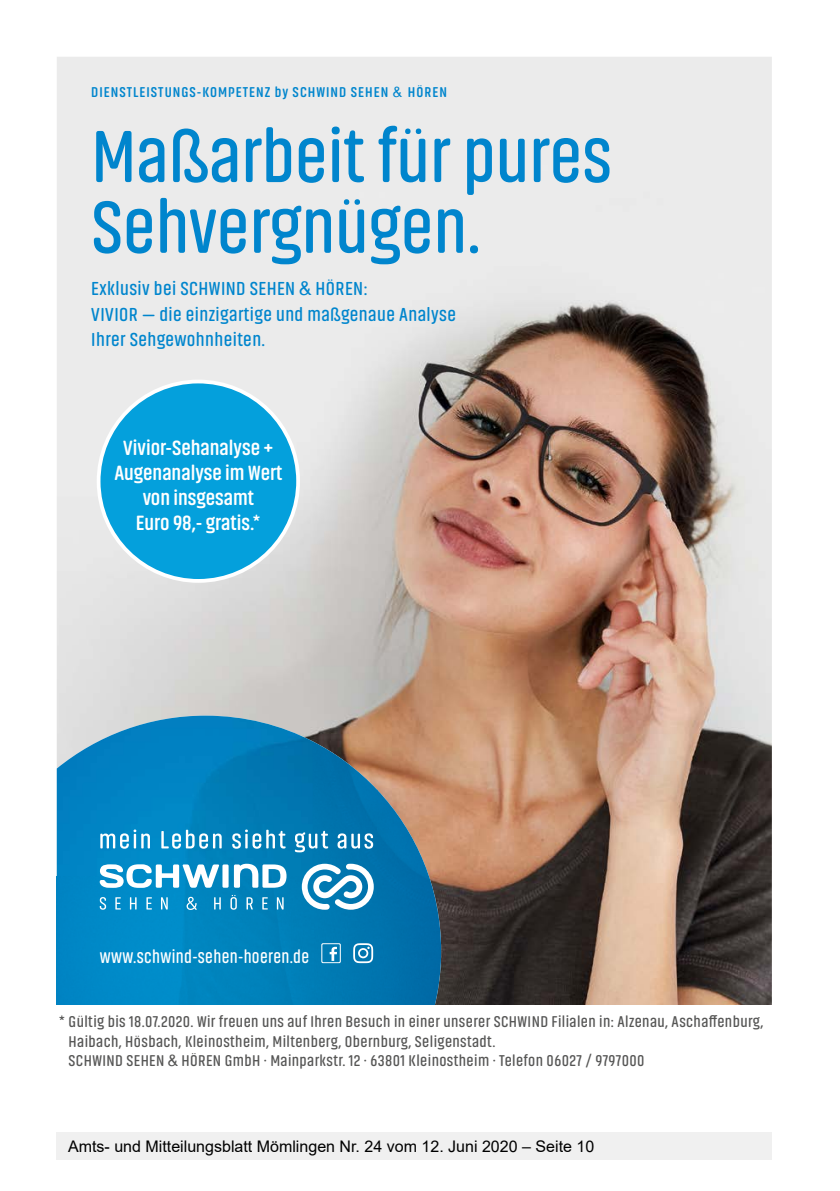
<style>
.page{position:relative;width:840px;height:1191px;background:#fff}
.page>*{position:absolute;margin:0;border:0;box-sizing:border-box;transform-origin:0 0}
.t1{font:600 75.6px/70.8px "Akhand Soft";color:#0085cd}
.t2{font:700 21px/25px "Akhand Soft";color:#fff;text-align:center}
.t3{font:600 19.2px/25.8px "Akhand Soft";letter-spacing:.02em;color:#0085cd}
.t4{font:600 18.8px "Akhand Soft";letter-spacing:.02em;color:#fff;scale:.92 1}
.t5{font:600 16px/19.2px "Akhand Soft";letter-spacing:.025em;color:#565655}
.t6{font:16px "Arial";color:#000}
.t7{font:700 14.4px "Akhand Soft";letter-spacing:.07em;color:#0085cd}
.s1{font-family:"Helvetica Neue LT";font-weight:400}
</style>
<div class="page">
<div style="left:57px;top:1132px;width:714px;height:27px;background:#f0f0f0"></div>
<img style="left:57px;top:57px;width:714px;height:948px">
<img style="left:57px;top:715px;width:256px;height:290px">
<img style="left:312px;top:741px;width:65px;height:264px">
<img style="left:377px;top:789px;width:64px;height:216px">
<div style="left:98px;top:381px;width:200px;height:200px;background:#04a0dc;border-radius:50%"></div>
<div style="left:96px;top:379px;width:204px;height:204px;border:4px solid #fff;border-radius:50%"></div>
<svg style="left:100px;top:864px;width:128px;height:24px"></svg>
<svg style="left:234px;top:863px;width:52px;height:24px"></svg>
<svg style="left:301px;top:863px;width:72px;height:46px"></svg>
<svg style="left:100px;top:895px;width:183px;height:15px;background:#2899cb"></svg>
<svg style="left:100px;top:829px;width:50px;height:19px"></svg>
<svg style="left:161px;top:829px;width:60px;height:19px"></svg>
<svg style="left:232px;top:829px;width:53px;height:19px"></svg>
<svg style="left:295px;top:831px;width:33px;height:21px"></svg>
<svg style="left:337px;top:833px;width:36px;height:15px"></svg>
<svg style="left:321px;top:943px;width:19px;height:20px"></svg>
<svg style="left:353px;top:943px;width:20px;height:20px"></svg>
<p class="t7" style="left:91px;top:84px;width:357px">DIENSTLEISTUNGS-KOMPETENZ by SCHWIND SEHEN <span class="s1">&amp;</span> HÖREN</p>
<h1 class="t1" style="left:91px;top:121px;width:522px">Maßarbeit für pures<br>Sehvergnügen.</h1>
<p class="t3" style="left:91px;top:275px;width:366px">Exklusiv bei SCHWIND SEHEN <span class="s1">&amp;</span> HÖREN:<br>VIVIOR — die einzigartige und maßgenaue Analyse<br>Ihrer Sehgewohnheiten.</p>
<h2 class="t2" style="left:114px;top:435px;width:169px">Vivior-Sehanalyse +<br>Augenanalyse im Wert von insgesamt<br>Euro 98,- gratis.*</h2>
<p class="t4" style="left:100px;top:946px;width:229px">www.schwind-sehen-hoeren.de</p>
<p class="t5" style="left:69px;top:1012px;width:696px;text-indent:-10px">* Gültig bis 18.07.2020. Wir freuen uns auf Ihren Besuch in einer unserer SCHWIND Filialen in: Alzenau, Ascha enburg,<br>Haibach, Hösbach, Kleinostheim, Miltenberg, Obernburg, Seligenstadt.<br>SCHWIND SEHEN <span class="s1">&amp;</span> HÖREN GmbH · Mainparkstr. 12 · 63801 Kleinostheim · Telefon 06027 / 9797000</p>
<p class="t6" style="left:68px;top:1135px;width:527px">Amts- und Mitteilungsblatt Mömlingen Nr. 24 vom 12. Juni 2020 – Seite 10</p>
</div>
